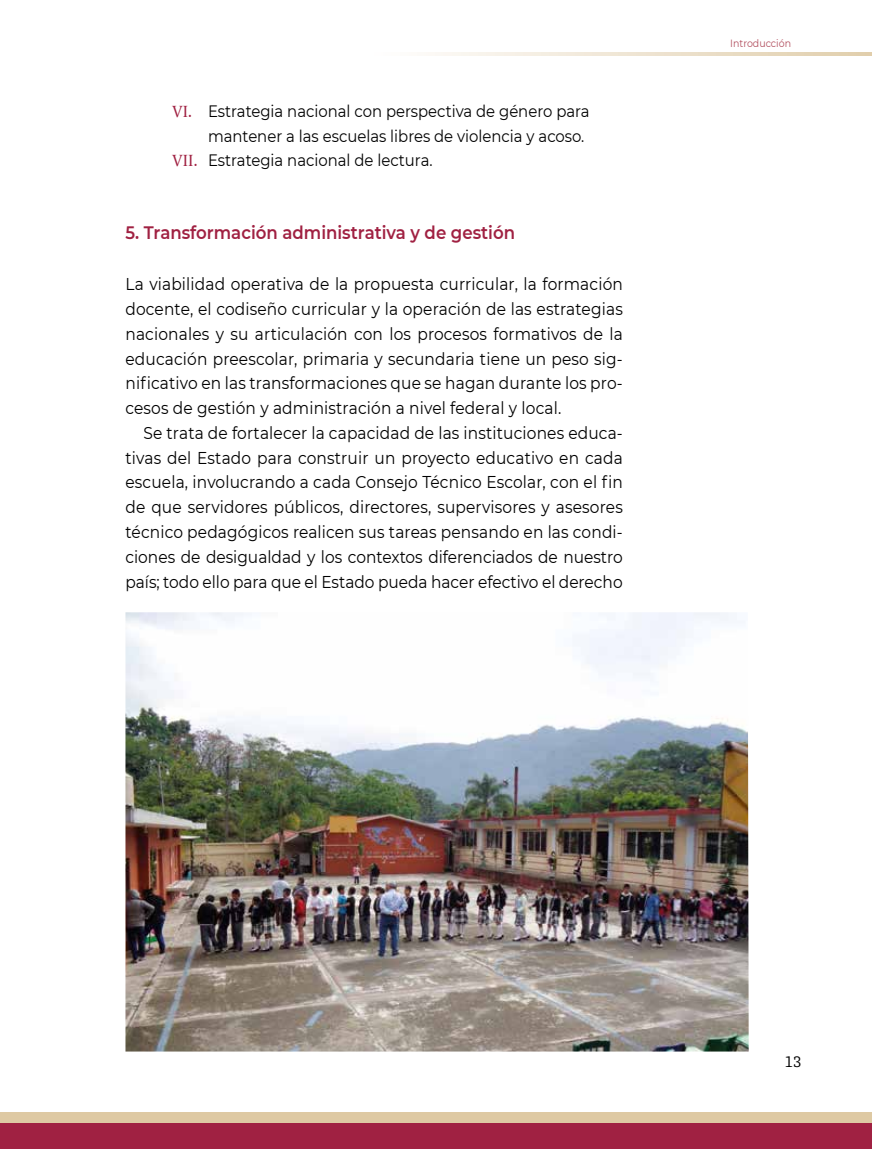
<style>
.page{position:relative;width:872px;height:1149px;background:#fff}
.page>*{position:absolute;margin:0;border:0;box-sizing:border-box;transform-origin:0 0}
.t1{font:600 18px "Montserrat";color:#a02142;scale:.92 1}
.t2{font:17.1px/24.8px "Montserrat";color:#000;text-align:justify;scale:.9 1}
.t3{font:16.5px "Montserrat";color:#000;scale:.9 1}
.t4{font:15px "GMX Regular Sc";color:#000;scale:.9 1}
.t5{font:10.5px "Montserrat";color:#b14d5d;scale:.9 1}
.s1{font-family:"Le Monde Livre";color:#a02142}
</style>
<div class="page">
<div style="left:0;top:1122px;width:872px;height:26px;background:#a02142"></div>
<div style="left:0;top:1112px;width:872px;height:11px;background:#dec9a3"></div>
<svg style="left:435px;top:53px;width:437px;height:2px"></svg>
<img style="left:125px;top:612px;width:623px;height:439px">
<p class="t3" style="left:172px;top:100px;width:465px"><span class="s1">VI.</span> Estrategia nacional con perspectiva de género para</p>
<p class="t3" style="left:208px;top:124px;width:420px">mantener a las escuelas libres de violencia y acoso.</p>
<p class="t3" style="left:172px;top:149px;width:291px"><span class="s1">VII.</span> Estrategia nacional de lectura.</p>
<p class="t1" style="left:125px;top:220px;width:425px">5. Transformación administrativa y de gestión</p>
<p class="t2" style="left:125px;top:271px;width:554px">La viabilidad operativa de la propuesta curricular, la formación docente, el codiseño curricular y la operación de las estrategias nacionales y su articulación con los procesos formativos de la educación preescolar, primaria y secundaria tiene un peso sig&shy;nificativo en las transformaciones que se hagan durante los pro&shy;cesos de gestión y administración a nivel federal y local.</p>
<p class="t2" style="left:125px;top:419px;width:554px;text-indent:18px">Se trata de fortalecer la capacidad de las instituciones educa&shy;tivas del Estado para construir un proyecto educativo en cada escuela, involucrando a cada Consejo Técnico Escolar, con el fin de que servidores públicos, directores, supervisores y asesores técnico pedagógicos realicen sus tareas pensando en las condi&shy;ciones de desigualdad y los contextos diferenciados de nuestro país; todo ello para que el Estado pueda hacer efectivo el derecho</p>
<p class="t5" style="left:730px;top:36px;width:69px">Introducción</p>
<p class="t4" style="left:784px;top:1048px;width:20px">13</p>
</div>
